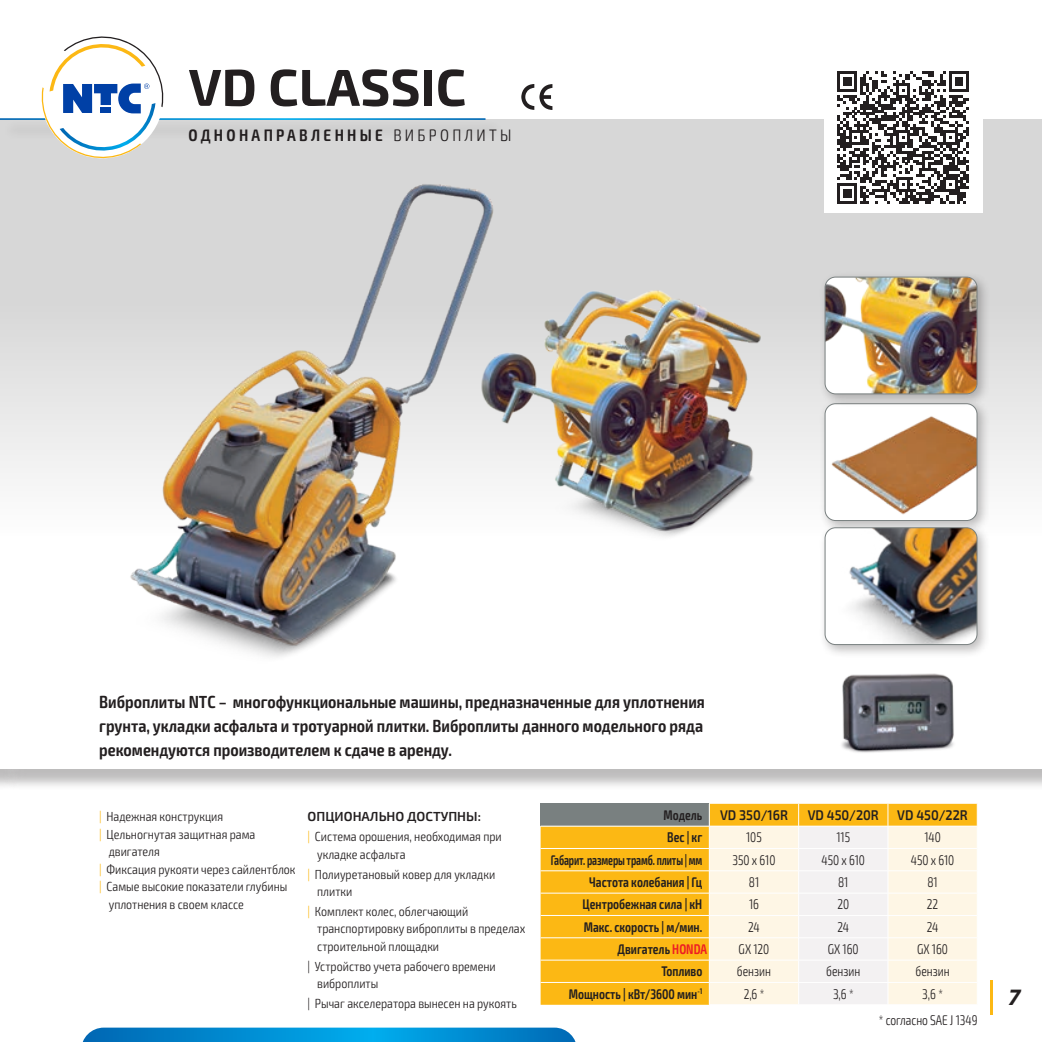
<style>
.page{position:relative;width:1042px;height:1042px;background:#fff}
.page>*{position:absolute;margin:0;border:0;box-sizing:border-box;transform-origin:0 0}
.t1{font:700 51.98px "Exo 2";color:#231f20}
.t2{font:italic 700 23.62px "Myriad Pro";color:#231f20}
.Normální{font:600 condensed 17.5px/23.6px "Exo 2";color:#231f20;text-align:justify}
.t3{font:600 condensed 16.62px "Exo 2";letter-spacing:.2em;color:#231f20}
.Normální-2{font:600 condensed 14px "Exo 2";color:#231f20;scale:.9 1}
.Normální-3{font:300 condensed 14px "Exo 2";color:#231f20;scale:.9 1}
.Normální-4{font:600 condensed 14px "Exo 2";color:#231f20;scale:.77 1}
.Normální-5{font:600 14px "Exo 2";color:#231f20;scale:.9 1}
.Normální-6{font:300 condensed 13.12px/17.5px "Exo 2";color:#231f20}
.Normální-7{font:600 13.12px "Exo 2";color:#231f20}
.s1{font-weight:300}
.s2{color:#fcb814}
.s3{color:#ee1d23}
</style>
<div class="page">
<div style="left:3px;top:633px;width:1039px;height:158px;background:#231f20;opacity:.3"></div>
<div style="left:0;top:630px;width:1042px;height:139px;background:#fff"></div>
<div style="left:0;top:119px;width:1042px;height:417px;background:linear-gradient(to bottom,#cdcdcd,#f6f6f6)"></div>
<div style="left:823px;top:55px;width:159px;height:158px;background:#fff"></div>
<svg style="left:82px;top:1027px;width:494px;height:15px;background:#1092d3"></svg>
<hr style="left:990px;top:980px;width:2px;height:34px;background:#fcb814">
<div style="left:818px;top:397px;width:172px;height:137px;background:#231f20;opacity:.3"></div>
<div style="left:825px;top:404px;width:152px;height:116px;background:#fff;border-radius:11px"></div>
<img style="left:838px;top:416px;width:139px;height:104px">
<div style="left:824px;top:403px;width:153px;height:118px;border:1px solid #798080;border-radius:11px"></div>
<div style="left:818px;top:270px;width:172px;height:137px;background:#231f20;opacity:.3"></div>
<img style="left:838px;top:277px;width:139px;height:117px">
<div style="left:824px;top:277px;width:153px;height:117px;border:1px solid #798080;border-radius:11px"></div>
<div style="left:818px;top:521px;width:172px;height:137px;background:#231f20;opacity:.3"></div>
<img style="left:825px;top:528px;width:152px;height:116px">
<div style="left:824px;top:527px;width:153px;height:118px;border:1px solid #798080;border-radius:11px"></div>
<img style="left:120px;top:134px;width:397px;height:523px">
<img style="left:832px;top:655px;width:152px;height:125px">
<img style="left:408px;top:259px;width:430px;height:287px">
<svg style="left:837px;top:71px;width:132px;height:133px"></svg>
<svg style="left:540px;top:804px;width:437px;height:201px;background:#eeb322"></svg>
<div style="left:710px;top:827px;width:267px;height:177px;background:#fef6e5"></div>
<hr style="left:540px;top:826px;width:169px;height:1px;background:#fff">
<hr style="left:709px;top:826px;width:89px;height:1px;background:#fff">
<hr style="left:888px;top:826px;width:89px;height:1px;background:#fff">
<hr style="left:540px;top:848px;width:169px;height:1px;background:#fff">
<hr style="left:709px;top:848px;width:89px;height:1px;background:#fff">
<hr style="left:888px;top:848px;width:89px;height:1px;background:#fff">
<hr style="left:540px;top:870px;width:169px;height:1px;background:#fff">
<hr style="left:709px;top:870px;width:89px;height:1px;background:#fff">
<hr style="left:888px;top:870px;width:89px;height:1px;background:#fff">
<hr style="left:540px;top:893px;width:169px;height:1px;background:#fff">
<hr style="left:709px;top:893px;width:89px;height:1px;background:#fff">
<hr style="left:888px;top:893px;width:89px;height:1px;background:#fff">
<hr style="left:540px;top:915px;width:169px;height:1px;background:#fff">
<hr style="left:709px;top:915px;width:89px;height:1px;background:#fff">
<hr style="left:888px;top:915px;width:89px;height:1px;background:#fff">
<hr style="left:540px;top:937px;width:169px;height:1px;background:#fff">
<hr style="left:709px;top:937px;width:89px;height:1px;background:#fff">
<hr style="left:888px;top:937px;width:89px;height:1px;background:#fff">
<hr style="left:540px;top:960px;width:169px;height:1px;background:#fff">
<hr style="left:709px;top:960px;width:89px;height:1px;background:#fff">
<hr style="left:888px;top:960px;width:89px;height:1px;background:#fff">
<hr style="left:709px;top:982px;width:89px;height:1px;background:#fff">
<svg style="left:709px;top:804px;width:1px;height:200px"></svg>
<hr style="left:888px;top:982px;width:89px;height:1px;background:#fff">
<svg style="left:798px;top:804px;width:90px;height:200px"></svg>
<svg style="left:977px;top:804px;width:1px;height:22px"></svg>
<hr style="left:540px;top:982px;width:169px;height:1px;background:#fff">
<hr style="left:709px;top:1004px;width:89px;height:1px;background:#fff">
<hr style="left:798px;top:1004px;width:90px;height:1px;background:#fff">
<hr style="left:888px;top:1004px;width:89px;height:1px;background:#fff">
<div style="left:2px;top:119px;width:502px;height:21px;background:#d2d2d2"></div>
<hr style="left:0;top:118px;width:485px;height:2px;background:#fff">
<svg style="left:521px;top:84px;width:31px;height:26px"></svg>
<svg style="left:39px;top:36px;width:127px;height:127px"></svg>
<p class="t1" style="left:189px;top:48px;width:279px">VD CLASSIC</p>
<p class="t3" style="left:189px;top:125px;width:324px">ОДНОНАПРАВЛЕННЫЕ <span class="s1">ВИБРОПЛИТЫ</span></p>
<p class="Normální" style="left:99px;top:691px;width:607px">Виброплиты NTC – многофункциональные машины, предназначенные для уплотнения грунта, укладки асфальта и тротуарной плитки. Виброплиты данного модельного ряда рекомендуются производителем к сдаче в аренду.</p>
<p class="Normální-6" style="left:99px;top:808px;width:125px"><span class="s2">|</span> Надежная конструкция</p>
<p class="Normální-6" style="left:109px;top:826px;width:148px;text-indent:-10px"><span class="s2">|</span> Цельногнутая защитная рама двигателя</p>
<p class="Normální-6" style="left:99px;top:861px;width:198px"><span class="s2">|</span> Фиксация рукояти через сайлентблок</p>
<p class="Normální-6" style="left:109px;top:878px;width:180px;text-indent:-10px"><span class="s2">|</span> Самые высокие показатели глубины уплотнения в своем классе</p>
<p class="Normální-7" style="left:308px;top:807px;width:175px">ОПЦИОНАЛЬНО ДОСТУПНЫ:</p>
<p class="Normální-6" style="left:317px;top:828px;width:186px;text-indent:-10px"><span class="s2">|</span> Система орошения, необходимая при укладке асфальта</p>
<p class="Normální-6" style="left:317px;top:865px;width:180px;text-indent:-10px"><span class="s2">|</span> Полиуретановый ковер для укладки плитки</p>
<p class="Normální-6" style="left:317px;top:903px;width:210px;text-indent:-10px"><span class="s2">|</span> Комплект колес, облегчающий транспортировку виброплиты в пределах строительной площадки</p>
<p class="Normální-6" style="left:317px;top:958px;width:180px;text-indent:-10px">| Устройство учета рабочего времени виброплиты</p>
<p class="Normální-6" style="left:308px;top:995px;width:211px">| Рычаг акселератора вынесен на рукоять</p>
<p class="Normální-2" style="left:663px;top:806px;width:44px">Модель</p>
<p class="Normální-5" style="left:720px;top:805px;width:77px">VD 350/16R</p>
<p class="Normální-5" style="left:808px;top:805px;width:81px">VD 450/20R</p>
<p class="Normální-5" style="left:897px;top:805px;width:80px">VD 450/22R</p>
<p class="Normální-2" style="left:667px;top:829px;width:41px">Вес | кг</p>
<p class="Normální-3" style="left:746px;top:829px;width:19px">105</p>
<p class="Normální-3" style="left:836px;top:829px;width:17px">115</p>
<p class="Normální-3" style="left:924px;top:829px;width:20px">140</p>
<p class="Normální-4" style="left:551px;top:851px;width:198px">Габарит. рaзмеры трамб. плиты | мм</p>
<p class="Normální-3" style="left:732px;top:851px;width:49px">350 x 610</p>
<p class="Normální-3" style="left:821px;top:851px;width:50px">450 x 610</p>
<p class="Normální-3" style="left:911px;top:851px;width:50px">450 x 610</p>
<p class="Normální-2" style="left:589px;top:873px;width:127px">Частота колебания | Гц</p>
<p class="Normální-3" style="left:749px;top:874px;width:13px">81</p>
<p class="Normální-3" style="left:838px;top:874px;width:13px">81</p>
<p class="Normální-3" style="left:927px;top:874px;width:13px">81</p>
<p class="Normální-2" style="left:583px;top:896px;width:134px">Центробежная сила | кН</p>
<p class="Normální-3" style="left:749px;top:896px;width:13px">16</p>
<p class="Normální-3" style="left:837px;top:896px;width:15px">20</p>
<p class="Normální-3" style="left:927px;top:896px;width:14px">22</p>
<p class="Normální-2" style="left:584px;top:918px;width:133px">Макс. скорость | м/мин.</p>
<p class="Normální-3" style="left:748px;top:918px;width:14px">24</p>
<p class="Normální-3" style="left:837px;top:918px;width:14px">24</p>
<p class="Normální-3" style="left:927px;top:918px;width:14px">24</p>
<p class="Normální-2" style="left:617px;top:940px;width:101px">Двигатель <span class="s3">HONDA</span></p>
<p class="Normální-3" style="left:738px;top:941px;width:36px">GX 120</p>
<p class="Normální-3" style="left:828px;top:941px;width:36px">GX 160</p>
<p class="Normální-3" style="left:917px;top:941px;width:36px">GX 160</p>
<p class="Normální-2" style="left:661px;top:963px;width:47px">Топливо</p>
<p class="Normální-3" style="left:737px;top:963px;width:39px">бензин</p>
<p class="Normální-3" style="left:826px;top:963px;width:39px">бензин</p>
<p class="Normální-3" style="left:915px;top:963px;width:39px">бензин</p>
<p class="Normální-2" style="left:569px;top:985px;width:150px">Mощность | кВт/3600 мин<sup>-1</sup></p>
<p class="Normální-3" style="left:743px;top:985px;width:24px">2,6 *</p>
<p class="Normální-3" style="left:833px;top:985px;width:24px">3,6 *</p>
<p class="Normální-3" style="left:922px;top:985px;width:24px">3,6 *</p>
<p class="Normální-3" style="left:879px;top:1011px;width:111px">* согласно SAE J 1349</p>
<h2 class="t2" style="left:1008px;top:984px;width:14px">7</h2>
</div>
